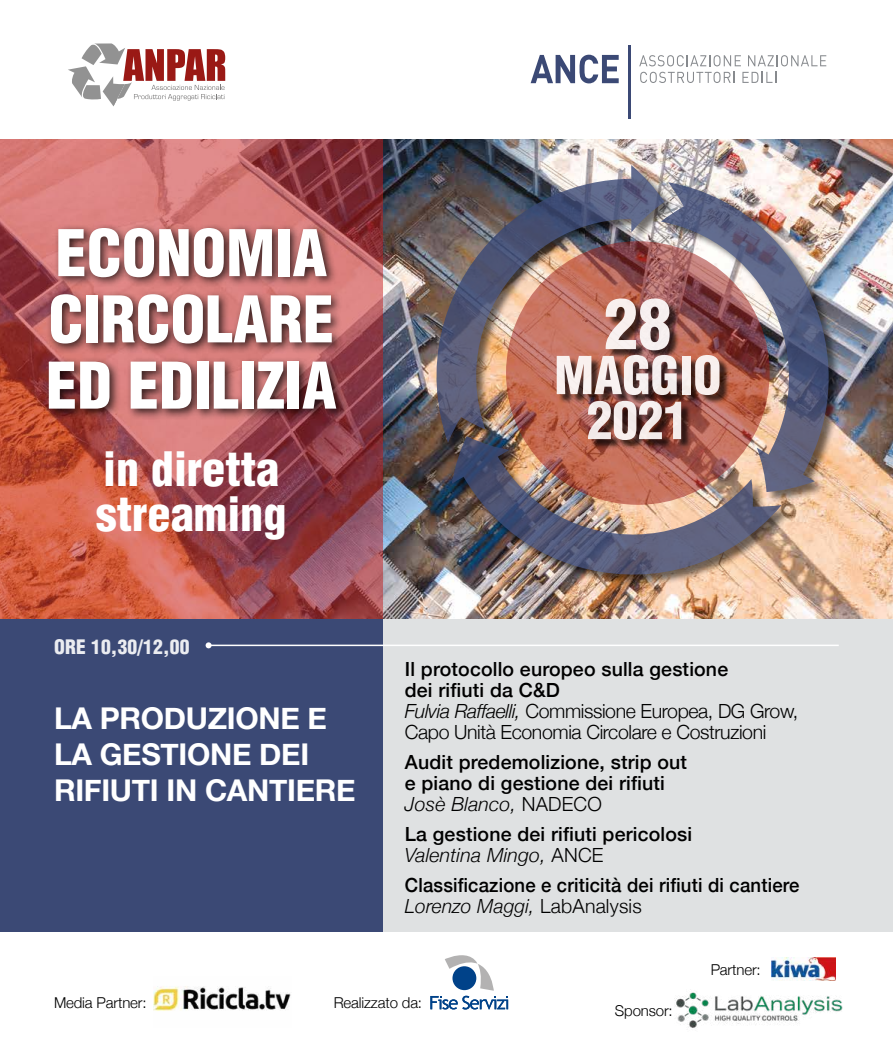
<style>
.page{position:relative;width:893px;height:1063px;background:#fff}
.page>*{position:absolute;margin:0;border:0;box-sizing:border-box;transform-origin:0 0}
.t1{font:900 condensed 67.5px "Helvetica";color:#fff}
.t2{font:900 condensed 62.7px/66.3px "Helvetica";color:#fff}
.t3{font:900 condensed 51px/45px "Helvetica";color:#fff;text-align:center}
.t4{font:900 condensed 46.35px/45px "Helvetica";color:#fff}
.t5{font:700 30px/36px "Helvetica Neue";letter-spacing:-.01em;color:#fff}
.t6{font:300 19.5px/21px "Helvetica Neue";letter-spacing:-.02em;color:#000}
.t7{font:500 19.5px/21px "Helvetica Neue";letter-spacing:.01em;color:#000}
.t8{font:500 19.5px/21px "Helvetica Neue";letter-spacing:.01em;color:#000;scale:.95 1}
.t9{font:900 condensed 19.5px "Helvetica";letter-spacing:.01em;color:#fff}
.t10{font:300 15px "Helvetica Neue";letter-spacing:-.01em;color:#000}
.s1{font-weight:500}
.s2{font-style:italic}
.s3{font-weight:300;font-style:italic}
.s4{font-weight:300}
</style>
<div class="page">
<img style="left:383px;top:139px;width:510px;height:480px">
<svg style="left:0;top:139px;width:383px;height:480px;background:#b25653"></svg>
<div style="left:224px;top:619px;width:669px;height:313px;background:#dfe1e2"></div>
<div style="left:0;top:619px;width:383px;height:313px;background:#3b4975"></div>
<div style="left:44px;top:223px;width:303px;height:197px;background:#000;opacity:.75"></div>
<svg style="left:430px;top:955px;width:78px;height:54px"></svg>
<img style="left:153px;top:986px;width:138px;height:25px">
<div style="left:436px;top:166px;width:405px;height:421px;background:#000;opacity:.7"></div>
<img style="left:422px;top:165px;width:242px;height:278px">
<img style="left:661px;top:182px;width:174px;height:310px">
<img style="left:452px;top:436px;width:330px;height:150px">
<svg style="left:68px;top:43px;width:157px;height:63px"></svg>
<hr style="left:628px;top:46px;width:2px;height:72px;background:#3b4975">
<svg style="left:531px;top:55px;width:88px;height:28px"></svg>
<svg style="left:639px;top:55px;width:102px;height:11px"></svg>
<svg style="left:748px;top:55px;width:78px;height:11px"></svg>
<svg style="left:640px;top:72px;width:95px;height:11px"></svg>
<svg style="left:742px;top:72px;width:34px;height:11px"></svg>
<hr style="left:209px;top:645px;width:630px;height:1px;background:#fff">
<svg style="left:206px;top:642px;width:6px;height:6px"></svg>
<svg style="left:506px;top:241px;width:264px;height:264px;background:#b16255"></svg>
<div style="left:558px;top:299px;width:171px;height:150px;background:#000;opacity:.75"></div>
<img style="left:674px;top:992px;width:169px;height:36px">
<svg style="left:779px;top:980px;width:57px;height:1px"></svg>
<img style="left:771px;top:957px;width:65px;height:23px">
<h2 class="t2" style="left:46px;top:219px;width:292px">ECONOMIA<br>CIRCOLARE<br>ED EDILIZIA</h2>
<h3 class="t4" style="left:96px;top:446px;width:192px">in diretta streaming</h3>
<p class="t9" style="left:54px;top:634px;width:137px">ORE 10,30/12,00</p>
<h3 class="t5" style="left:54px;top:701px;width:303px">LA PRODUZIONE E<br>LA GESTIONE DEI<br>RIFIUTI IN CANTIERE</h3>
<h1 class="t1" style="left:604px;top:282px;width:69px">28</h1>
<h3 class="t3" style="left:554px;top:352px;width:169px">MAGGIO<br>2021</h3>
<p class="t6" style="left:405px;top:657px;width:395px"><span class="s1">Il protocollo europeo sulla gestione<br>dei rifiuti da C&amp;D<br></span><span class="s2">Fulvia Raffaelli,</span> Commissione Europea, DG Grow, Capo Unità Economia Circolare e Costruzioni</p>
<p class="t7" style="left:405px;top:750px;width:284px">Audit predemolizione, strip out e piano di gestione dei rifiuti<br><span class="s3">Josè Blanco,</span> <span class="s4">NADECO</span></p>
<p class="t7" style="left:405px;top:822px;width:289px">La gestione dei rifiuti pericolosi<br><span class="s3">Valentina Mingo,</span> <span class="s4">ANCE</span></p>
<p class="t8" style="left:405px;top:873px;width:417px">Classificazione e criticità dei rifiuti di cantiere<br><span class="s3">Lorenzo Maggi,</span> <span class="s4">LabAnalysis</span></p>
<p class="t10" style="left:711px;top:958px;width:52px">Partner:</p>
<p class="t10" style="left:54px;top:991px;width:94px">Media Partner:</p>
<p class="t10" style="left:334px;top:991px;width:90px">Realizzato da:</p>
<p class="t10" style="left:615px;top:999px;width:59px">Sponsor:</p>
</div>
